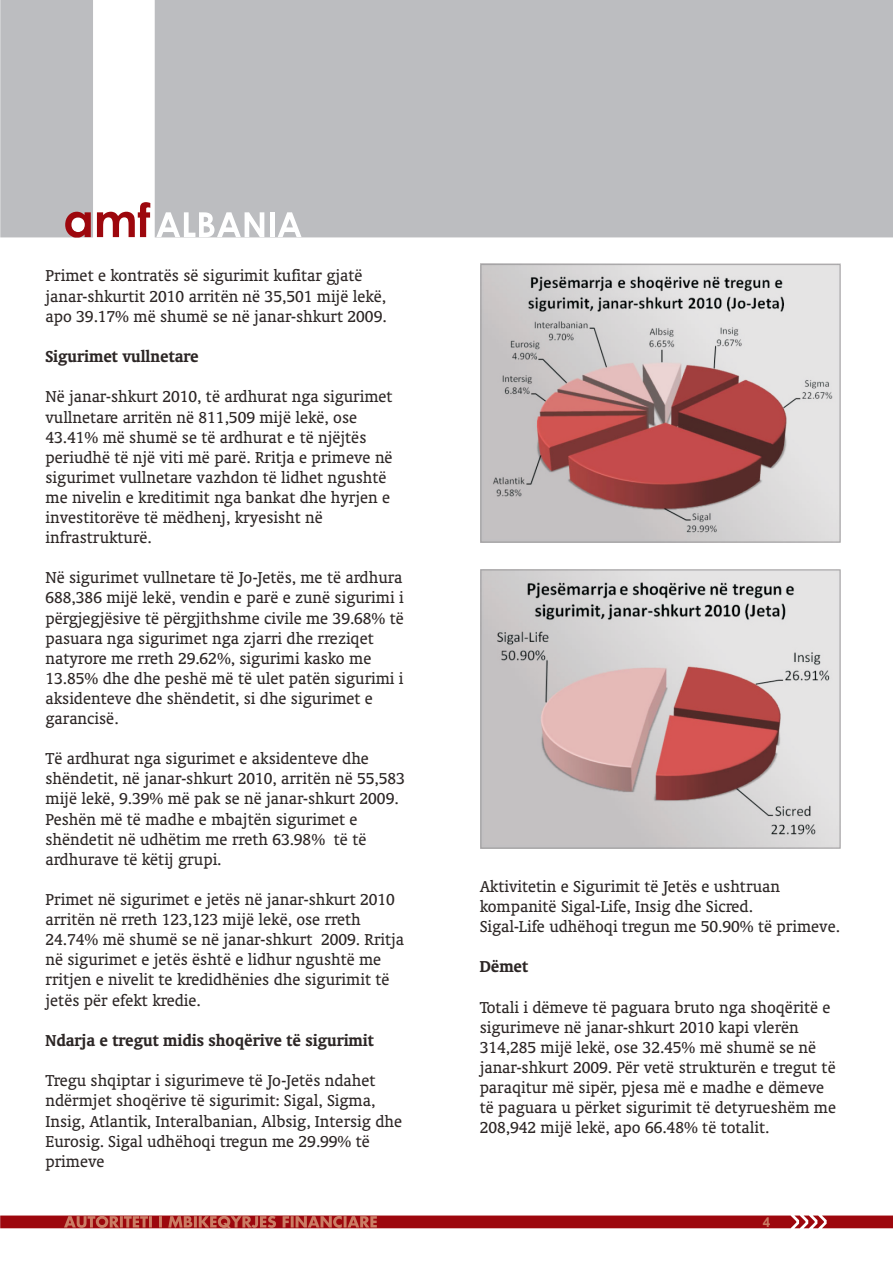
<style>
.page{position:relative;width:893px;height:1263px;background:#fff}
.page>*{position:absolute;margin:0;border:0;box-sizing:border-box;transform-origin:0 0}
.t1{font:18px/20.1px "Oranda BT";color:#2c2625}
.t2{font:700 18px "Oranda BT";color:#2c2625}
.t3{font:700 13.5px "Arial";color:#cb7c64}
</style>
<div class="page">
<svg style="left:0;top:1215px;width:893px;height:13px;background:#aa2829"></svg>
<div style="left:0;top:0;width:893px;height:237px;background:#bcbdc0"></div>
<svg style="left:97px;top:202px;width:53px;height:35px"></svg>
<svg style="left:156px;top:212px;width:108px;height:25px"></svg>
<hr style="left:270px;top:212px;width:4px;height:25px;background:#fff">
<svg style="left:278px;top:212px;width:24px;height:25px"></svg>
<svg style="left:65px;top:212px;width:26px;height:26px"></svg>
<img style="left:481px;top:264px;width:359px;height:278px">
<img style="left:481px;top:570px;width:359px;height:278px">
<p class="t1" style="left:46px;top:267px;width:343px">Primet e kontratës së sigurimit kufitar gjatë janar-shkurtit 2010 arritën në 35,501 mijë lekë, apo 39.17% më shumë se në janar-shkurt 2009.</p>
<p class="t2" style="left:46px;top:349px;width:155px">Sigurimet vullnetare</p>
<p class="t1" style="left:46px;top:388px;width:349px">Në janar-shkurt 2010, të ardhurat nga sigurimet vullnetare arritën në 811,509 mijë lekë, ose 43.41% më shumë se të ardhurat e të njëjtës periudhë të një viti më parë. Rritja e primeve në sigurimet vullnetare vazhdon të lidhet ngushtë me nivelin e kreditimit nga bankat dhe hyrjen e investitorëve të mëdhenj, kryesisht në infrastrukturë.</p>
<p class="t1" style="left:46px;top:569px;width:360px">Në sigurimet vullnetare të Jo-Jetës, me të ardhura 688,386 mijë lekë, vendin e parë e zunë sigurimi i përgjegjësive të përgjithshme civile me 39.68% të pasuara nga sigurimet nga zjarri dhe rreziqet natyrore me rreth 29.62%, sigurimi kasko me 13.85% dhe dhe peshë më të ulet patën sigurimi i aksidenteve dhe shëndetit, si dhe sigurimet e garancisë.</p>
<p class="t1" style="left:46px;top:749px;width:361px">Të ardhurat nga sigurimet e aksidenteve dhe shëndetit, në janar-shkurt 2010, arritën në 55,583 mijë lekë, 9.39% më pak se në janar-shkurt 2009.<br>Peshën më të madhe e mbajtën sigurimet e shëndetit në udhëtim me rreth 63.98% të të ardhurave të këtij grupi.</p>
<p class="t1" style="left:46px;top:890px;width:360px">Primet në sigurimet e jetës në janar-shkurt 2010 arritën në rreth 123,123 mijë lekë, ose rreth 24.74% më shumë se në janar-shkurt 2009. Rritja në sigurimet e jetës është e lidhur ngushtë me rritjen e nivelit te kredidhënies dhe sigurimit të jetës për efekt kredie.</p>
<p class="t2" style="left:46px;top:1032px;width:330px">Ndarja e tregut midis shoqërive të sigurimit</p>
<p class="t1" style="left:46px;top:1071px;width:358px">Tregu shqiptar i sigurimeve të Jo-Jetës ndahet ndërmjet shoqërive të sigurimit: Sigal, Sigma, Insig, Atlantik, Interalbanian, Albsig, Intersig dhe Eurosig. Sigal udhëhoqi tregun me 29.99% të primeve</p>
<p class="t1" style="left:480px;top:877px;width:362px">Aktivitetin e Sigurimit të Jetës e ushtruan kompanitë Sigal-Life, Insig dhe Sicred.<br>Sigal-Life udhëhoqi tregun me 50.90% të primeve.</p>
<p class="t2" style="left:480px;top:959px;width:50px">Dëmet</p>
<p class="t1" style="left:480px;top:998px;width:358px">Totali i dëmeve të paguara bruto nga shoqëritë e sigurimeve në janar-shkurt 2010 kapi vlerën 314,285 mijë lekë, ose 32.45% më shumë se në janar-shkurt 2009. Për vetë strukturën e tregut të paraqitur më sipër, pjesa më e madhe e dëmeve të paguara u përket sigurimit të detyrueshëm me 208,942 mijë lekë, apo 66.48% të totalit.</p>
<p class="t3" style="left:763px;top:1217px;width:9px">4</p>
</div>
